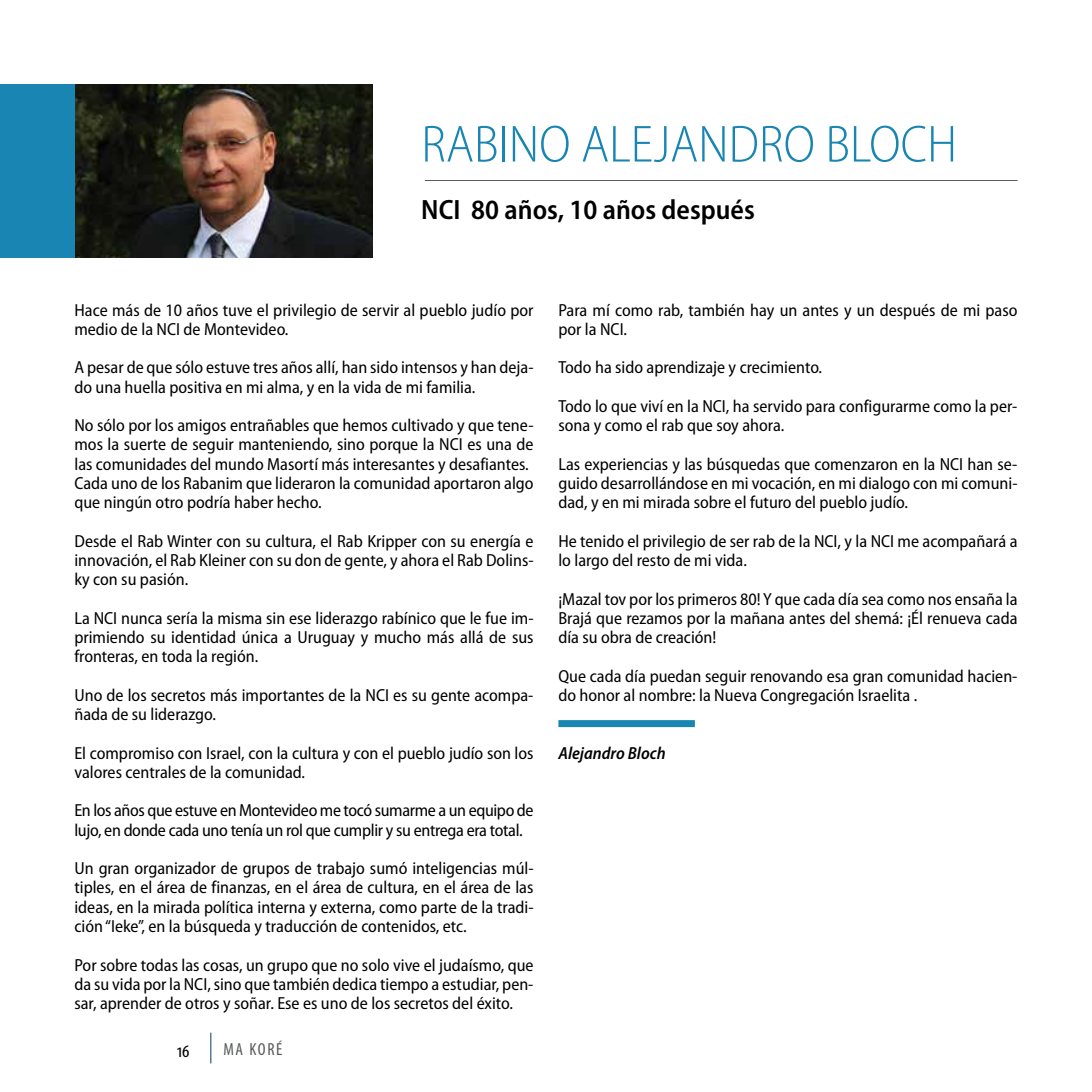
<style>
.page{position:relative;width:1092px;height:1092px;background:#fff}
.page>*{position:absolute;margin:0;border:0;box-sizing:border-box;transform-origin:0 0}
.t1{font:300 semi-condensed 52.5px "Myriad Pro";color:#1885b2}
.t2{font:600 semi-condensed 28px "Myriad Pro";color:#000}
.t3{font:condensed 19.25px "Myriad Pro";color:#000}
.t4{font:semi-condensed 17.5px/19.2px "Myriad Pro";color:#000}
.t5{font:semi-condensed 17.5px/19.2px "Myriad Pro";letter-spacing:-.02em;color:#000}
.t6{font:italic 600 semi-condensed 17.5px "Myriad Pro";color:#000}
.t7{font:condensed 17.5px "Myriad Pro";letter-spacing:.095em;color:#58595b}
</style>
<div class="page">
<hr style="left:210px;top:1032px;width:1px;height:31px;background:#0b3a5d">
<img style="left:74px;top:84px;width:298px;height:174px">
<div style="left:0;top:84px;width:74px;height:174px;background:#1885b2"></div>
<hr style="left:1091px;top:84px;width:1px;height:174px;background:#1885b2">
<hr style="left:425px;top:180px;width:592px;height:1px;background:#58595b">
<div style="left:558px;top:720px;width:136px;height:7px;background:#1885b2"></div>
<h1 class="t1" style="left:421px;top:113px;width:537px">RABINO ALEJANDRO BLOCH</h1>
<h2 class="t2" style="left:421px;top:192px;width:335px">NCI 80 años, 10 años después</h2>
<p class="t4" style="left:74px;top:300px;width:460px">Hace más de 10 años tuve el privilegio de servir al pueblo judío por medio de la NCI de Montevideo.</p>
<p class="t4" style="left:74px;top:357px;width:460px">A pesar de que sólo estuve tres años allí, han sido intensos y han deja&shy;do una huella positiva en mi alma, y en la vida de mi familia.</p>
<p class="t4" style="left:74px;top:415px;width:460px">No sólo por los amigos entrañables que hemos cultivado y que tene&shy;mos la suerte de seguir manteniendo, sino porque la NCI es una de las comunidades del mundo Masortí más interesantes y desafiantes.<br>Cada uno de los Rabanim que lideraron la comunidad aportaron algo que ningún otro podría haber hecho.</p>
<p class="t4" style="left:74px;top:531px;width:460px;text-align:justify">Desde el Rab Winter con su cultura, el Rab Kripper con su energía e innovación, el Rab Kleiner con su don de gente, y ahora el Rab Dolins&shy;ky con su pasión.</p>
<p class="t4" style="left:74px;top:608px;width:460px;text-align:justify">La NCI nunca sería la misma sin ese liderazgo rabínico que le fue im&shy;primiendo su identidad única a Uruguay y mucho más allá de sus fronteras, en toda la región.</p>
<p class="t4" style="left:74px;top:685px;width:460px">Uno de los secretos más importantes de la NCI es su gente acompa&shy;ñada de su liderazgo.</p>
<p class="t4" style="left:74px;top:742px;width:460px">El compromiso con Israel, con la cultura y con el pueblo judío son los valores centrales de la comunidad.</p>
<p class="t5" style="left:74px;top:800px;width:460px">En los años que estuve en Montevideo me tocó sumarme a un equipo de lujo, en donde cada uno tenía un rol que cumplir y su entrega era total.</p>
<p class="t4" style="left:74px;top:858px;width:460px;text-align:justify">Un gran organizador de grupos de trabajo sumó inteligencias múl&shy;tiples, en el área de finanzas, en el área de cultura, en el área de las ideas, en la mirada política interna y externa, como parte de la tradi&shy;ción “Ieke”, en la búsqueda y traducción de contenidos, etc.</p>
<p class="t4" style="left:74px;top:954px;width:460px;text-align:justify">Por sobre todas las cosas, un grupo que no solo vive el judaísmo, que da su vida por la NCI, sino que también dedica tiempo a estudiar, pen&shy;sar, aprender de otros y soñar. Ese es uno de los secretos del éxito.</p>
<p class="t3" style="left:177px;top:1038px;width:14px">16</p>
<p class="t7" style="left:223px;top:1038px;width:61px">MA KORÉ</p>
<p class="t4" style="left:558px;top:300px;width:460px">Para mí como rab, también hay un antes y un después de mi paso por la NCI.</p>
<p class="t4" style="left:558px;top:357px;width:265px">Todo ha sido aprendizaje y crecimiento.</p>
<p class="t4" style="left:558px;top:396px;width:460px">Todo lo que viví en la NCI, ha servido para configurarme como la per&shy;sona y como el rab que soy ahora.</p>
<p class="t4" style="left:558px;top:454px;width:460px;text-align:justify">Las experiencias y las búsquedas que comenzaron en la NCI han se&shy;guido desarrollándose en mi vocación, en mi dialogo con mi comuni&shy;dad, y en mi mirada sobre el futuro del pueblo judío.</p>
<p class="t4" style="left:558px;top:531px;width:460px">He tenido el privilegio de ser rab de la NCI, y la NCI me acompañará a lo largo del resto de mi vida.</p>
<p class="t4" style="left:558px;top:588px;width:460px;text-align:justify">¡Mazal tov por los primeros 80! Y que cada día sea como nos ensaña la Brajá que rezamos por la mañana antes del shemá: ¡Él renueva cada día su obra de creación!</p>
<p class="t4" style="left:558px;top:665px;width:460px">Que cada día puedan seguir renovando esa gran comunidad hacien&shy;do honor al nombre: la Nueva Congregación Israelita .</p>
<p class="t6" style="left:558px;top:741px;width:109px">Alejandro Bloch</p>
</div>
